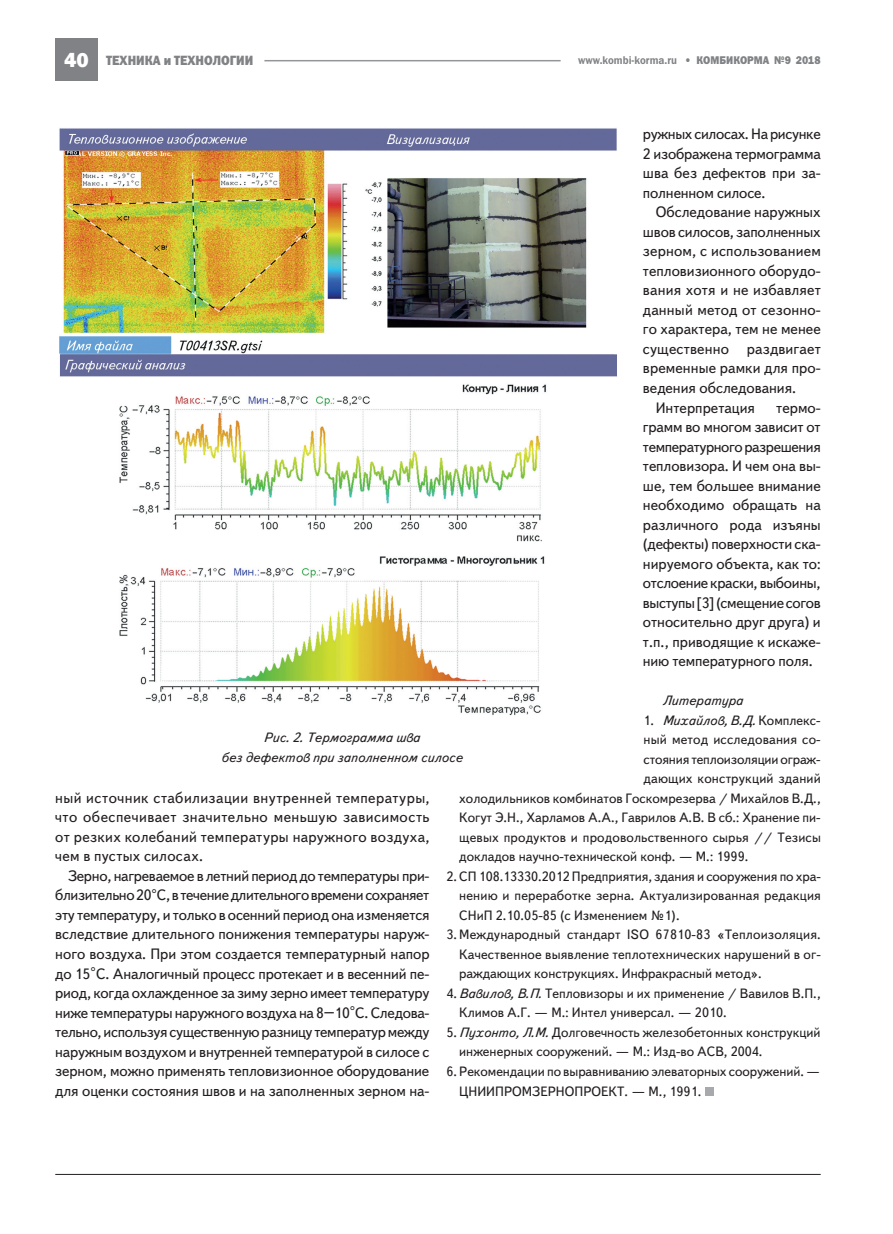
<style>
.page{position:relative;width:893px;height:1234px;background:#fff}
.page>*{position:absolute;margin:0;border:0;box-sizing:border-box;transform-origin:0 0}
.Osnovnoy_text-10-13{font:15px/19.5px "Text Book C";color:#231f20;text-align:justify}
.Osnovnoy_text-10-13-2{font:13.5px/19.5px "Text Book C";color:#231f20;text-align:justify}
.Podrisunochnaya_podp{font:italic 13.5px "Text Book C";color:#231f20}
.t1{font:13.5px "Franklin Gothic Heavy C";color:#808285;scale:.9 1}
.Osnovnoy_text-10-13-3{font:italic 13.5px "Text Book C";color:#231f20}
.t2{font:11.25px "Franklin Gothic Demi C";color:#808285;scale:.9 1}
.t3{font:11.25px "Franklin Gothic Heavy C";color:#808285;scale:.9 1}
.s1{font-family:"Franklin Gothic";font-weight:800;font-size:21px;color:#fff}
.s2{font-family:"Franklin Gothic Heavy C"}
.s3{font-style:italic}
.s4{font-size:18px}
</style>
<div class="page">
<div style="left:55px;top:39px;width:43px;height:42px;background:#808285"></div>
<hr style="left:264px;top:60px;width:297px;height:1px;background:#939598">
<img style="left:59px;top:128px;width:558px;height:588px">
<div style="left:705px;top:1086px;width:8px;height:9px;background:#a8a9ad"></div>
<hr style="left:55px;top:1173px;width:766px;height:1px;background:#231f20">
<p class="t1" style="left:64px;top:53px;width:212px"><span class="s1">40</span> Техника и технологии</p>
<p class="t2" style="left:578px;top:54px;width:174px">www.kombi-korma.ru <span class="s2">• КОМБИКО</span></p>
<p class="t3" style="left:747px;top:54px;width:83px">РМА №9 2018</p>
<p class="Osnovnoy_text-10-13" style="left:643px;top:125px;width:179px">ружных силосах. На рисунке 2 изображена термограмма шва без дефектов при за&shy;полненном силосе.</p>
<p class="Osnovnoy_text-10-13" style="left:643px;top:203px;width:179px;text-indent:13px">Обследование наружных швов силосов, заполненных зерном, с использованием тепловизионного оборудо&shy;вания хотя и не избавляет данный метод от сезонно&shy;го характера, тем не менее существенно раздвигает временные рамки для про&shy;ведения обследования.</p>
<p class="Osnovnoy_text-10-13" style="left:656px;top:398px;width:101px">Интерпретация</p>
<p class="Osnovnoy_text-10-13" style="left:643px;top:398px;width:179px;text-indent:133px">термо&shy;грамм во многом зависит от температурного разрешения тепловизора. И чем она вы&shy;ше, тем большее внимание необходимо обращать на различного рода изъяны (дефекты) поверхности ска&shy;нируемого объекта, как то: отслоение краски, выбоины, выступы [3] (смещение согов относительно друг друга) и т.п., приводящие к искаже&shy;нию температурного поля.</p>
<p class="Osnovnoy_text-10-13-3" style="left:662px;top:693px;width:82px">Литература</p>
<p class="Osnovnoy_text-10-13-2" style="left:644px;top:710px;width:179px">1. <span class="s3">Михайлов, В.Д.</span> Комплекс&shy;ный метод исследования со&shy;стояния теплоизоляции ограж&shy;дающих конструкций зданий</p>
<p class="Osnovnoy_text-10-13-2" style="left:459px;top:788px;width:363px">холодильников комбинатов Госкомрезерва / Михайлов В.Д.,</p>
<p class="Osnovnoy_text-10-13-2" style="left:459px;top:808px;width:363px">Когут Э.Н., Харламов А.А., Гаврилов А.В. В сб.: Хранение пи-</p>
<p class="Osnovnoy_text-10-13-2" style="left:459px;top:827px;width:363px">щевых продуктов и продовольственного сырья // Тезисы</p>
<p class="Osnovnoy_text-10-13-2" style="left:459px;top:847px;width:291px">докладов научно-технической конф. — М.: 1999.</p>
<p class="Osnovnoy_text-10-13-2" style="left:446px;top:866px;width:376px">2.СП 108.13330.2012 Предприятия, здания и сооружения по хра-</p>
<p class="Osnovnoy_text-10-13-2" style="left:459px;top:886px;width:363px">нению и переработке зерна. Актуализированная редакция</p>
<p class="Osnovnoy_text-10-13-2" style="left:459px;top:905px;width:222px">СНиП 2.10.05-85 (с Изменением №1).</p>
<p class="Osnovnoy_text-10-13-2" style="left:446px;top:925px;width:376px">3.Международный стандарт ISO 67810-83 «Теплоизоляция.</p>
<p class="Osnovnoy_text-10-13-2" style="left:459px;top:944px;width:363px">Качественное выявление теплотехнических нарушений в ог-</p>
<p class="Osnovnoy_text-10-13-2" style="left:459px;top:964px;width:304px">раждающих конструкциях. Инфракрасный метод».</p>
<p class="Osnovnoy_text-10-13-2" style="left:446px;top:983px;width:376px">4.<span class="s3">Вавилов, В.П.</span> Тепловизоры и их применение / Вавилов В.П.,</p>
<p class="Osnovnoy_text-10-13-2" style="left:459px;top:1003px;width:269px">Климов А.Г. — М.: Интел универсал. — 2010.</p>
<p class="Osnovnoy_text-10-13-2" style="left:446px;top:1022px;width:376px">5.<span class="s3">Пухонто, Л.М.</span> Долговечность железобетонных конструкций</p>
<p class="Osnovnoy_text-10-13-2" style="left:459px;top:1042px;width:305px">инженерных сооружений. — М.: Изд-во АСВ, 2004.</p>
<p class="Osnovnoy_text-10-13-2" style="left:446px;top:1061px;width:375px">6.Рекомендации по выравниванию элеваторных сооружений. —</p>
<p class="Osnovnoy_text-10-13-2" style="left:459px;top:1081px;width:244px">ЦНИИПРОМЗЕРНОПРОЕКТ. — М., 1991.</p>
<p class="Podrisunochnaya_podp" style="left:263px;top:730px;width:158px">Рис. 2. Термограмма шва</p>
<p class="Podrisunochnaya_podp" style="left:221px;top:749px;width:243px">без дефектов при заполненном силосе</p>
<p class="Osnovnoy_text-10-13" style="left:55px;top:788px;width:376px">ный источник стабилизации внутренней температуры, что обеспечивает значительно меньшую зависимость от резких колебаний температуры наружного воздуха, чем в пустых силосах.</p>
<p class="Osnovnoy_text-10-13" style="left:55px;top:866px;width:376px;text-indent:13px">Зерно, нагреваемое в летний период до температуры при&shy;близительно 20<span class="s4">°</span>С, в течение длительного времени сохраняет эту температуру, и только в осенний период она изменяется вследствие длительного понижения температуры наруж&shy;ного воздуха. При этом создается температурный напор</p>
<p class="Osnovnoy_text-10-13" style="left:55px;top:963px;width:376px">до 15<span class="s4">°</span>С. Аналогичный процесс протекает и в весенний пе&shy;риод, когда охлажденное за зиму зерно имеет температуру ниже температуры наружного воздуха на 8–10<span class="s4">°</span>С. Следова&shy;тельно, используя существенную разницу температур между наружным воздухом и внутренней температурой в силосе с зерном, можно применять тепловизионное оборудование для оценки состояния швов и на заполненных зерном на-</p>
</div>
